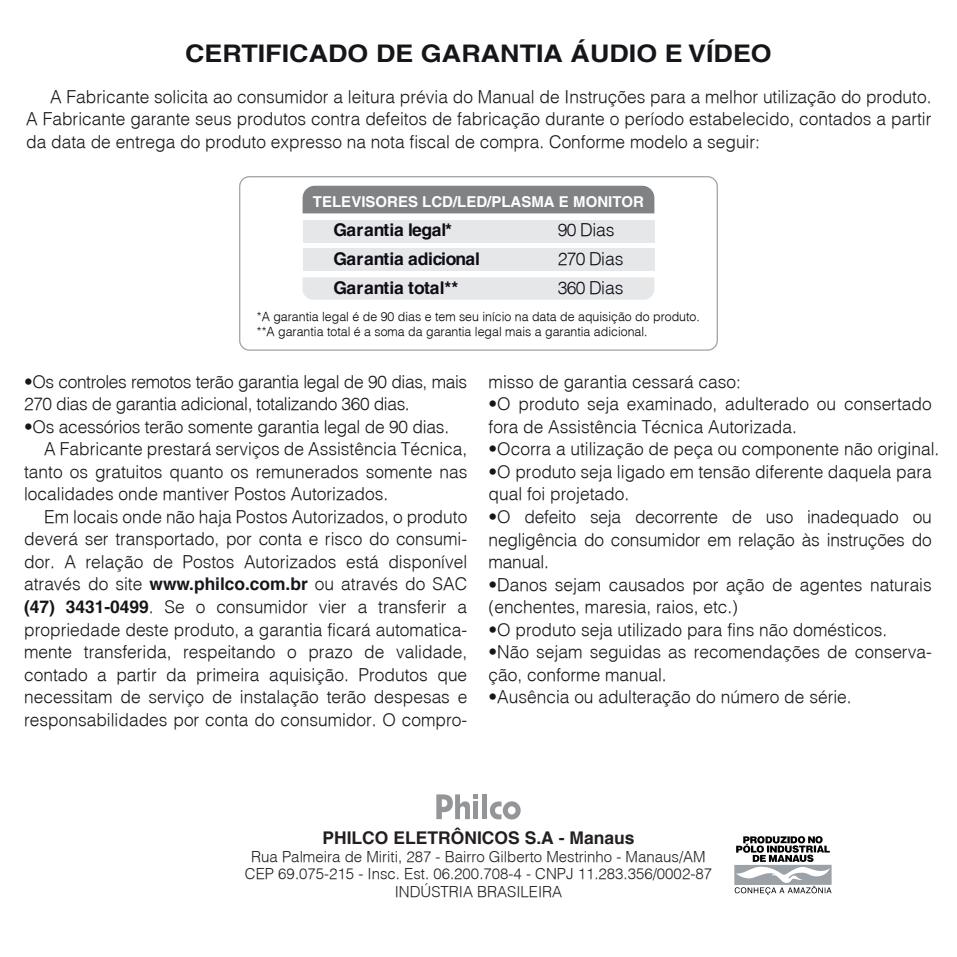
<style>
.page{position:relative;width:957px;height:957px;background:#fff}
.page>*{position:absolute;margin:0;border:0;box-sizing:border-box;transform-origin:0 0}
.t1{font:700 24.25px "Helvetica";color:#17151a;scale:1.11 1}
.t2{font:300 17.5px/22.5px "Helvetica";color:#17151a}
.t3{font:300 17.5px/22.5px "Helvetica";letter-spacing:-.02em;color:#17151a}
.t4{font:700 17.5px "Helvetica";letter-spacing:-.01em;color:#0d0b13}
.t5{font:700 17.5px "Helvetica";color:#231f20}
.t6{font:300 17.5px/28.8px "Helvetica";letter-spacing:-.03em;color:#0d0b13}
.t7{font:300 15px/17.5px "Helvetica";color:#231f20;text-align:center}
.t8{font:700 15px "Helvetica";color:#fff}
.t9{font:300 12.5px/15px "Helvetica";color:#000001}
.s1{font-weight:700}
</style>
<div class="page">
<svg style="left:734px;top:836px;width:97px;height:59px"></svg>
<svg style="left:490px;top:801px;width:30px;height:18px"></svg>
<div style="left:482px;top:794px;width:5px;height:25px;background:#939598"></div>
<svg style="left:436px;top:794px;width:42px;height:25px"></svg>
<div style="left:302px;top:186px;width:352px;height:27px;background:#808285"></div>
<div style="left:302px;top:220px;width:352px;height:22px;background:#e6e7e9"></div>
<div style="left:302px;top:249px;width:352px;height:22px;background:#e6e7e9"></div>
<div style="left:302px;top:277px;width:352px;height:23px;background:#e6e7e9"></div>
<div style="left:239px;top:176px;width:479px;height:175px;border:1px solid #9ba1a4;border-radius:10px"></div>
<h1 class="t1" style="left:185px;top:39px;width:530px">CERTIFICADO DE GARANTIA ÁUDIO E VÍDEO</h1>
<p class="t2" style="left:26px;top:85px;width:907px;text-align:justify;text-indent:24px">A Fabricante solicita ao consumidor a leitura prévia do Manual de Instruções para a melhor utilização do produto.<br>A Fabricante garante seus produtos contra defeitos de fabricação durante o período estabelecido, contados a partir da data de entrega do produto expresso na nota fiscal de compra. Conforme modelo a seguir:</p>
<p class="t8" style="left:313px;top:192px;width:332px">TELEVISORES LCD/LED/PLASMA E MONITOR</p>
<p class="t4" style="left:333px;top:219px;width:120px">Garantia legal*</p>
<p class="t6" style="left:558px;top:215px;width:58px">90 Dias</p>
<p class="t4" style="left:333px;top:248px;width:148px">Garantia adicional</p>
<p class="t6" style="left:558px;top:244px;width:67px">270 Dias<br>360 Dias</p>
<p class="t9" style="left:257px;top:309px;width:444px">*A garantia legal é de 90 dias e tem seu início na data de aquisição do produto. **A garantia total é a soma da garantia legal mais a garantia adicional.</p>
<p class="t4" style="left:333px;top:277px;width:126px">Garantia total**</p>
<p class="t3" style="left:24px;top:370px;width:445px">•Os controles remotos terão garantia legal de 90 dias, mais<br>270 dias de garantia adicional, totalizando 360 dias.</p>
<p class="t2" style="left:24px;top:415px;width:426px">•Os acessórios terão somente garantia legal de 90 dias.</p>
<p class="t2" style="left:44px;top:437px;width:424px">A Fabricante prestará serviços de Assistência Técnica,</p>
<p class="t2" style="left:24px;top:460px;width:445px">tanto os gratuitos quanto os remunerados somente nas</p>
<p class="t2" style="left:24px;top:482px;width:365px">localidades onde mantiver Postos Autorizados.</p>
<p class="t2" style="left:44px;top:505px;width:425px">Em locais onde não haja Postos Autorizados, o produto</p>
<p class="t2" style="left:24px;top:527px;width:445px">deverá ser transportado, por conta e risco do consumi-</p>
<p class="t2" style="left:24px;top:550px;width:445px">dor. A relação de Postos Autorizados está disponível</p>
<p class="t2" style="left:24px;top:572px;width:445px">através do site <span class="s1">www.philco.com.br</span> ou através do SAC</p>
<p class="t2" style="left:24px;top:595px;width:445px"><span class="s1">(47) 3431-0499</span>. Se o consumidor vier a transferir a</p>
<p class="t2" style="left:24px;top:617px;width:445px">propriedade deste produto, a garantia ficará automatica-</p>
<p class="t2" style="left:24px;top:640px;width:445px">mente transferida, respeitando o prazo de validade,</p>
<p class="t2" style="left:24px;top:662px;width:445px">contado a partir da primeira aquisição. Produtos que</p>
<p class="t2" style="left:24px;top:685px;width:445px">necessitam de serviço de instalação terão despesas e</p>
<p class="t2" style="left:24px;top:707px;width:445px">responsabilidades por conta do consumidor. O compro-</p>
<p class="t2" style="left:488px;top:370px;width:254px">misso de garantia cessará caso:</p>
<p class="t2" style="left:488px;top:392px;width:445px">•O produto seja examinado, adulterado ou consertado fora de Assistência Técnica Autorizada.</p>
<p class="t2" style="left:488px;top:437px;width:452px">•Ocorra a utilização de peça ou componente não original.</p>
<p class="t2" style="left:488px;top:460px;width:445px">•O produto seja ligado em tensão diferente daquela para qual foi projetado.</p>
<p class="t2" style="left:488px;top:505px;width:445px;text-align:justify">•O defeito seja decorrente de uso inadequado ou negligência do consumidor em relação às instruções do manual.</p>
<p class="t2" style="left:488px;top:572px;width:445px">•Danos sejam causados por ação de agentes naturais (enchentes, maresia, raios, etc.)</p>
<p class="t2" style="left:488px;top:617px;width:400px">•O produto seja utilizado para fins não domésticos.</p>
<p class="t2" style="left:488px;top:640px;width:445px">•Não sejam seguidas as recomendações de conserva&shy;ção, conforme manual.</p>
<p class="t2" style="left:488px;top:685px;width:365px">•Ausência ou adulteração do número de série.</p>
<p class="t5" style="left:322px;top:827px;width:314px">PHILCO ELETRÔNICOS S.A - Manaus</p>
<p class="t7" style="left:245px;top:847px;width:468px">Rua Palmeira de Miriti, 287 - Bairro Gilberto Mestrinho - Manaus/AM<br>CEP 69.075-215 - Insc. Est. 06.200.708-4 - CNPJ 11.283.356/0002-87<br>INDÚSTRIA BRASILEIRA</p>
</div>
